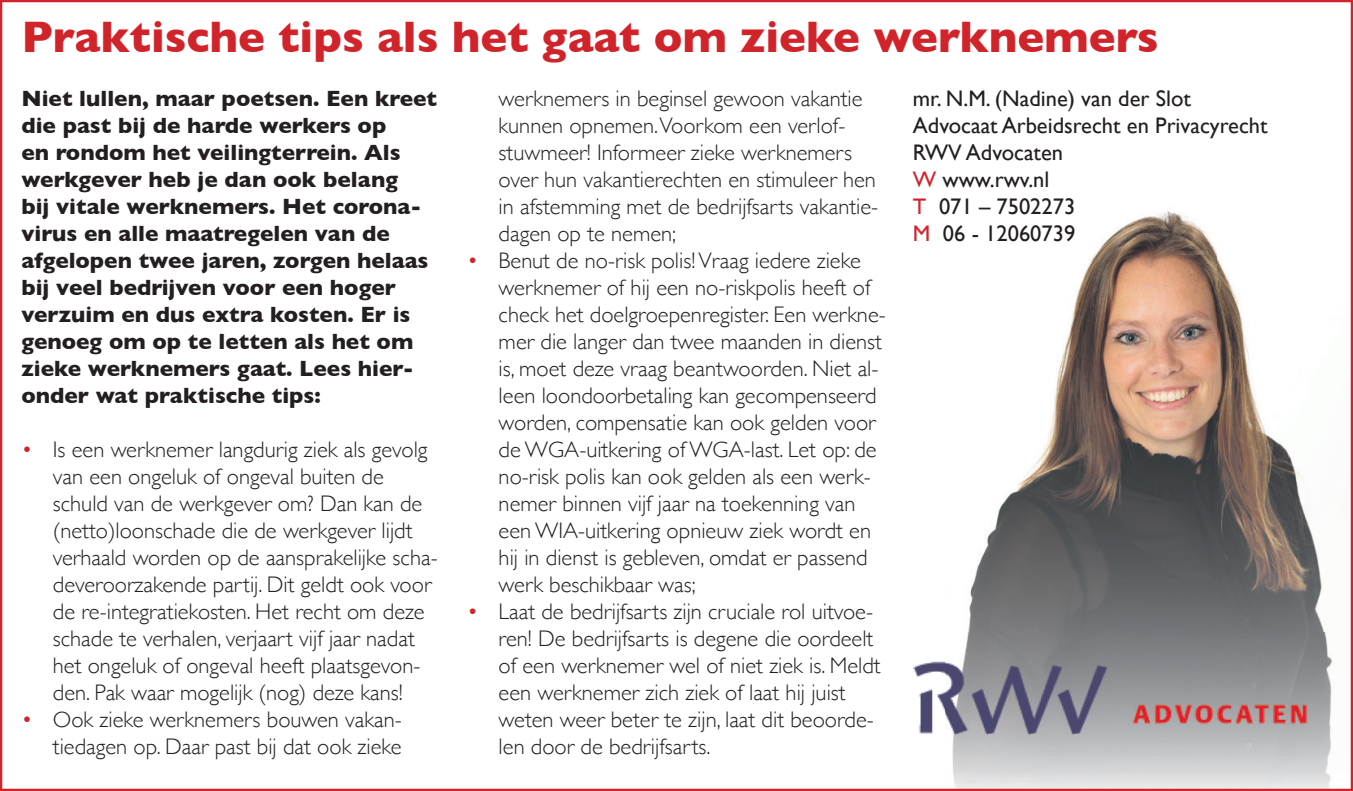
<style>
.page{position:relative;width:1353px;height:791px;background:#fff}
.page>*{position:absolute;margin:0;border:0;box-sizing:border-box;transform-origin:0 0}
.t1{font:700 45px "Gill Sans";color:#d1232a}
.t2{font:300 22.5px/27px "Gill Sans";color:#231f20}
.t3{font:700 22.5px/27px "Gill Sans";color:#231f20}
.t4{font:22.5px/27px "Gill Sans";color:#231f20}
.s1{color:#d1232a}
</style>
<div class="page">
<img style="left:967px;top:211px;width:249px;height:422px">
<img style="left:1216px;top:252px;width:110px;height:381px">
<img style="left:1285px;top:772px;width:46px;height:16px">
<img style="left:913px;top:633px;width:420px;height:139px">
<h1 class="t1" style="left:21px;top:1px;width:1138px">Praktische tips als het gaat om zieke werknemers</h1>
<p class="t3" style="left:21px;top:85px;width:417px">Niet lullen, maar poetsen. Een kreet die past bij de harde werkers op<br>en rondom het veilingterrein. Als werkgever heb je dan ook belang<br>bij vitale werknemers. Het corona&shy;virus en alle maatregelen van de afgelopen twee jaren, zorgen helaas bij veel bedrijven voor een hoger verzuim en dus extra kosten. Er is genoeg om op te letten als het om zieke werknemers gaat. Lees hier&shy;onder wat praktische tips:</p>
<p class="t2" style="left:53px;top:435px;width:386px;text-indent:-31px"><span class="s1">•</span> Is een werknemer langdurig ziek als gevolg van een ongeluk of ongeval buiten de schuld van de werkgever om? Dan kan de (netto)loonschade die de werkgever lijdt verhaald worden op de aansprakelijke scha&shy;deveroorzakende partij. Dit geldt ook voor de re-integratiekosten. Het recht om deze schade te verhalen, verjaart vijf jaar nadat het ongeluk of ongeval heeft plaatsgevon&shy;den. Pak waar mogelijk (nog) deze kans!</p>
<p class="t2" style="left:21px;top:705px;width:382px;text-align:right"><span class="s1">•</span> Ook zieke werknemers bouwen vakan&shy;tiedagen op. Daar past bij dat ook zieke</p>
<p class="t4" style="left:912px;top:85px;width:356px">mr. N.M. (Nadine) van der Slot<br>Advocaat Arbeidsrecht en Privacyrecht<br>RWV Advocaten<br><span class="s1">W</span> www.rwv.nl<br><span class="s1">T</span> 071 – 7502273<br><span class="s1">M</span> 06 - 12060739</p>
<p class="t2" style="left:498px;top:84px;width:381px">werknemers in beginsel gewoon vakantie kunnen opnemen.Voorkom een verlof&shy;stuwmeer! Informeer zieke werknemers over hun vakantierechten en stimuleer hen in afstemming met de bedrijfsarts vakantie&shy;dagen op te nemen;</p>
<p class="t2" style="left:498px;top:246px;width:388px;text-indent:-31px"><span class="s1">•</span> Benut de no-risk polis! Vraag iedere zieke werknemer of hij een no-riskpolis heeft of check het doelgroepenregister. Een werkne&shy;mer die langer dan twee maanden in dienst is, moet deze vraag beantwoorden. Niet al&shy;leen loondoorbetaling kan gecompenseerd worden, compensatie kan ook gelden voor de WGA-uitkering of WGA-last. Let op: de no-risk polis kan ook gelden als een werk&shy;nemer binnen vijf jaar na toekenning van een WIA-uitkering opnieuw ziek wordt en hij in dienst is gebleven, omdat er passend werk beschikbaar was;</p>
<p class="t2" style="left:498px;top:597px;width:383px;text-indent:-31px"><span class="s1">•</span> Laat de bedrijfsarts zijn cruciale rol uitvoe&shy;ren! De bedrijfsarts is degene die oordeelt of een werknemer wel of niet ziek is. Meldt een werknemer zich ziek of laat hij juist weten weer beter te zijn, laat dit beoorde&shy;len door de bedrijfsarts.</p>
</div>
